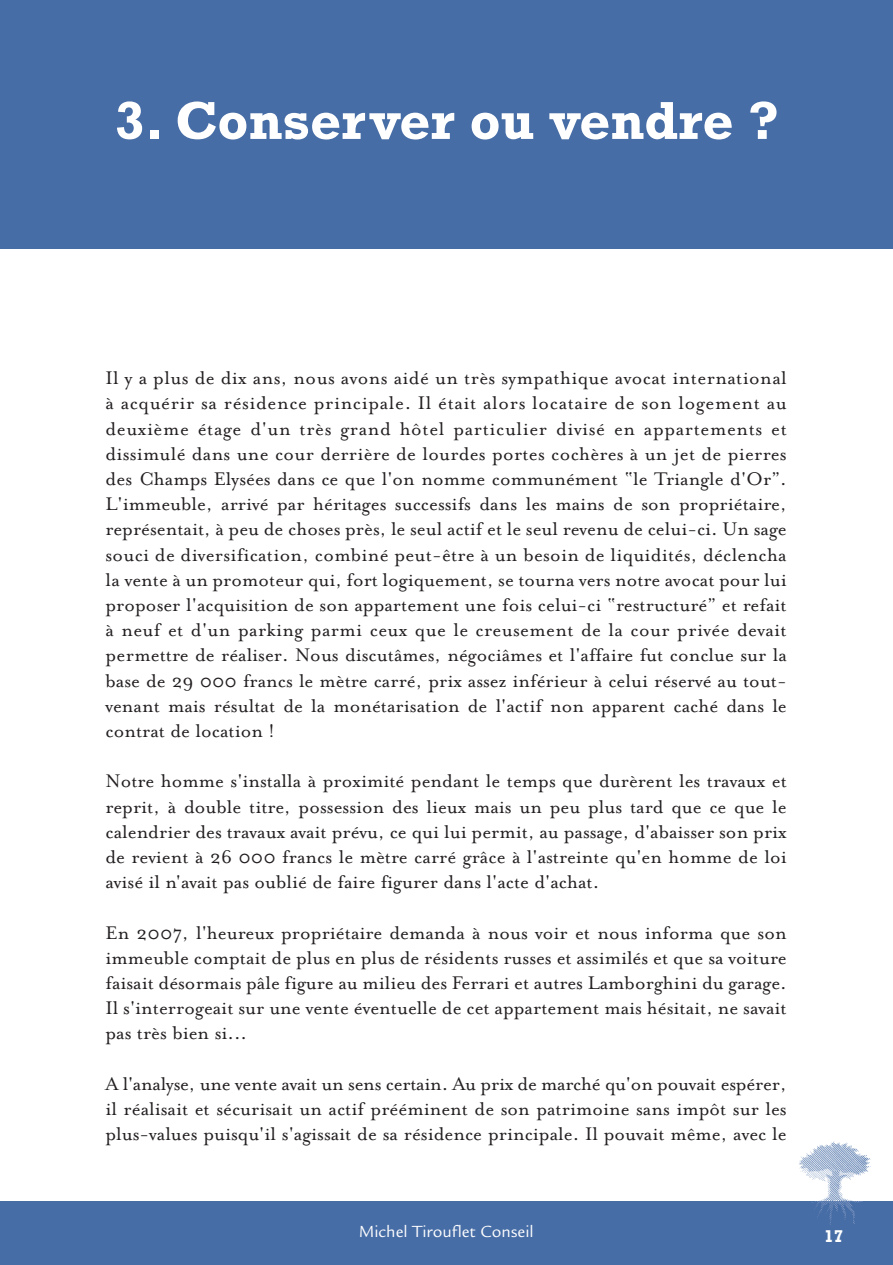
<style>
.page{position:relative;width:893px;height:1265px;background:#fff}
.page>*{position:absolute;margin:0;border:0;box-sizing:border-box;transform-origin:0 0}
.t1{font:700 54.25px "Rockwell";color:#fff}
.t2{font:21px/25.2px "Mrs Eaves Roman";color:#231f20;text-align:justify}
.t3{font:17.5px "Legacy Sans";color:#fff}
.t4{font:700 17.5px "Rockwell";color:#fff}
</style>
<div class="page">
<div style="left:0;top:1201px;width:893px;height:64px;background:#476da6"></div>
<img style="left:799px;top:1141px;width:72px;height:84px">
<div style="left:0;top:1px;width:893px;height:248px;background:#476da6"></div>
<h1 class="t1" style="left:115px;top:88px;width:665px">3. Conserver ou vendre ?</h1>
<p class="t2" style="left:105px;top:364px;width:683px">Il y a plus de dix ans, nous avons aidé un très sympathique avocat international à acquérir sa résidence principale. Il était alors locataire de son logement au deuxième étage d'un très grand hôtel particulier divisé en appartements et dissimulé dans une cour derrière de lourdes portes cochères à un jet de pierres des Champs Elysées dans ce que l'on nomme communément “le Triangle d'Or”.<br>L'immeuble, arrivé par héritages successifs dans les mains de son propriétaire, représentait, à peu de choses près, le seul actif et le seul revenu de celui-ci. Un sage souci de diversification, combiné peut-être à un besoin de liquidités, déclencha la vente à un promoteur qui, fort logiquement, se tourna vers notre avocat pour lui proposer l'acquisition de son appartement une fois celui-ci “restructuré” et refait à neuf et d'un parking parmi ceux que le creusement de la cour privée devait permettre de réaliser. Nous discutâmes, négociâmes et l'affaire fut conclue sur la base de 29 000 francs le mètre carré, prix assez inférieur à celui réservé au tout&shy;venant mais résultat de la monétarisation de l'actif non apparent caché dans le contrat de location !</p>
<p class="t2" style="left:105px;top:768px;width:683px">Notre homme s'installa à proximité pendant le temps que durèrent les travaux et reprit, à double titre, possession des lieux mais un peu plus tard que ce que le calendrier des travaux avait prévu, ce qui lui permit, au passage, d'abaisser son prix de revient à 26 000 francs le mètre carré grâce à l'astreinte qu'en homme de loi avisé il n'avait pas oublié de faire figurer dans l'acte d'achat.</p>
<p class="t2" style="left:105px;top:919px;width:683px">En 2007, l'heureux propriétaire demanda à nous voir et nous informa que son immeuble comptait de plus en plus de résidents russes et assimilés et que sa voiture faisait désormais pâle figure au milieu des Ferrari et autres Lamborghini du garage.<br>Il s'interrogeait sur une vente éventuelle de cet appartement mais hésitait, ne savait pas très bien si...</p>
<p class="t2" style="left:105px;top:1070px;width:683px">A l'analyse, une vente avait un sens certain. Au prix de marché qu'on pouvait espérer, il réalisait et sécurisait un actif prééminent de son patrimoine sans impôt sur les plus-values puisqu'il s'agissait de sa résidence principale. Il pouvait même, avec le</p>
<p class="t3" style="left:359px;top:1225px;width:177px">Michel Tirouflet Conseil</p>
<p class="t4" style="left:824px;top:1225px;width:21px">17</p>
</div>
